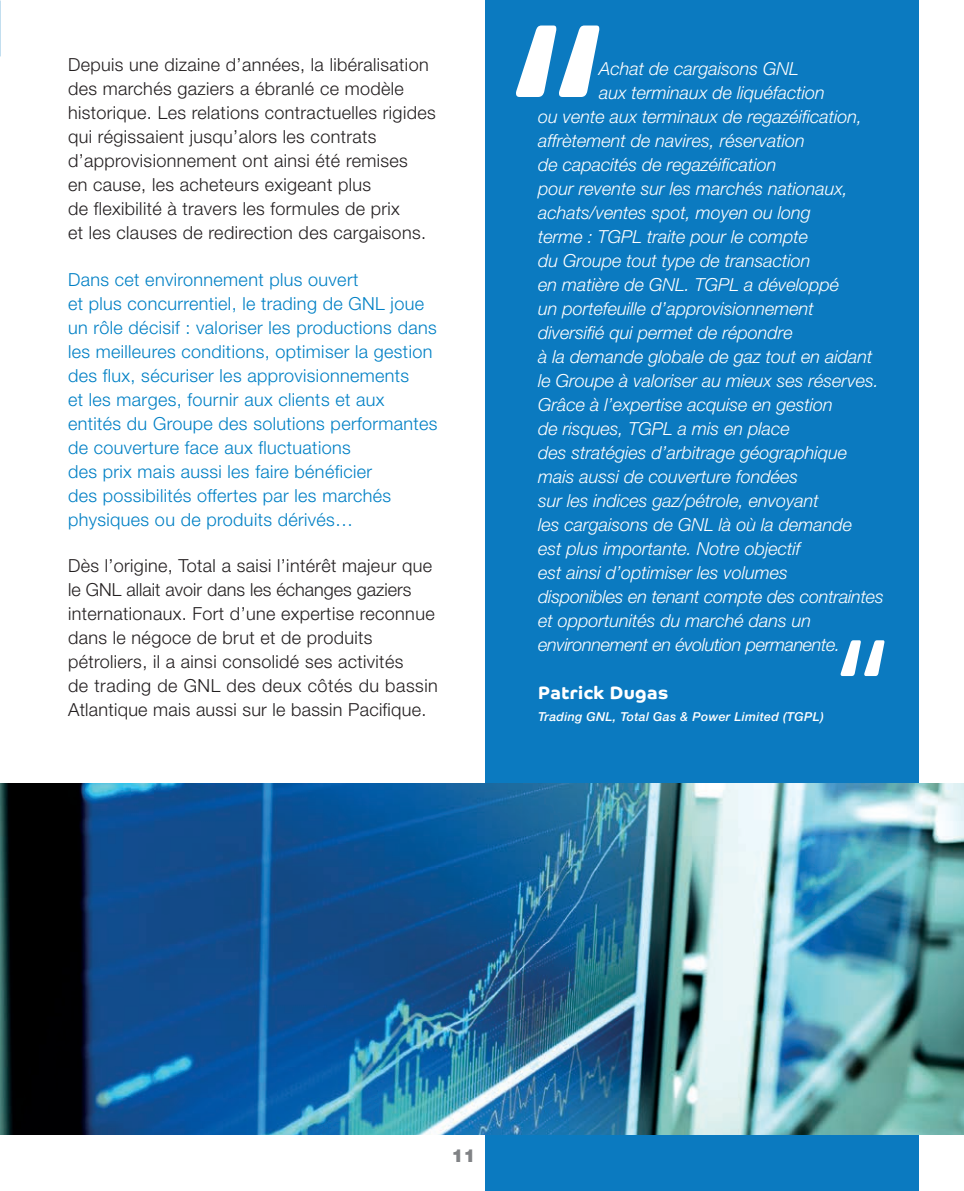
<style>
.page{position:relative;width:964px;height:1191px;background:#fff}
.page>*{position:absolute;margin:0;border:0;box-sizing:border-box;transform-origin:0 0}
.t1{font:italic 300 18px "Helvetica Neue LT";color:#fff}
.t2{font:300 18px/24px "Helvetica Neue LT";letter-spacing:.02em;color:#231f20}
.t3{font:300 18px/24px "Helvetica Neue LT";letter-spacing:.02em;color:#0080c5}
.t4{font:italic 300 18px "Helvetica Neue LT";letter-spacing:-.02em;color:#fff}
.t5{font:700 18px "Co Headline Corp";letter-spacing:.025em;color:#fff}
.t6{font:900 18px "Helvetica Neue LT";color:#808285}
.t7{font:italic 500 12.4px "Helvetica Neue LT";letter-spacing:.025em;color:#fff}
</style>
<div class="page">
<div style="left:485px;top:0;width:433px;height:1191px;background:#0b7ac0"></div>
<svg style="left:516px;top:26px;width:83px;height:71px"></svg>
<svg style="left:840px;top:640px;width:44px;height:36px"></svg>
<img style="left:0;top:783px;width:964px;height:351px">
<p class="t2" style="left:68px;top:52px;width:369px">Depuis une dizaine d’années, la libéralisation des marchés gaziers a ébranlé ce modèle historique. Les relations contractuelles rigides qui régissaient jusqu’alors les contrats d’approvisionnement ont ainsi été remises<br>en cause, les acheteurs exigeant plus<br>de flexibilité à travers les formules de prix<br>et les clauses de redirection des cargaisons.</p>
<p class="t3" style="left:68px;top:267px;width:371px">Dans cet environnement plus ouvert<br>et plus concurrentiel, le trading de GNL joue un rôle décisif : valoriser les productions dans les meilleures conditions, optimiser la gestion des flux, sécuriser les approvisionnements<br>et les marges, fournir aux clients et aux entités du Groupe des solutions performantes de couverture face aux fluctuations<br>des prix mais aussi les faire bénéficier<br>des possibilités offertes par les marchés physiques ou de produits dérivés…</p>
<p class="t2" style="left:68px;top:553px;width:371px">Dès l’origine, Total a saisi l’intérêt majeur que le GNL allait avoir dans les échanges gaziers internationaux. Fort d’une expertise reconnue dans le négoce de brut et de produits pétroliers, il a ainsi consolidé ses activités<br>de trading de GNL des deux côtés du bassin Atlantique mais aussi sur le bassin Pacifique.</p>
<p class="t1" style="left:599px;top:57px;width:201px">Achat de cargaisons GNL</p>
<p class="t1" style="left:599px;top:81px;width:227px">aux terminaux de liquéfaction</p>
<p class="t1" style="left:538px;top:105px;width:326px">ou vente aux terminaux de regazéification,</p>
<p class="t1" style="left:538px;top:129px;width:268px">affrètement de navires, réservation</p>
<p class="t1" style="left:538px;top:153px;width:240px">de capacités de regazéification</p>
<p class="t1" style="left:538px;top:177px;width:311px">pour revente sur les marchés nationaux,</p>
<p class="t1" style="left:538px;top:201px;width:274px">achats/ventes spot, moyen ou long</p>
<p class="t1" style="left:538px;top:225px;width:272px">terme : TGPL traite pour le compte</p>
<p class="t1" style="left:538px;top:249px;width:274px">du Groupe tout type de transaction</p>
<p class="t1" style="left:538px;top:273px;width:303px">en matière de GNL. TGPL a développé</p>
<p class="t1" style="left:538px;top:297px;width:277px">un portefeuille d’approvisionnement</p>
<p class="t1" style="left:538px;top:321px;width:256px">diversifié qui permet de répondre</p>
<p class="t1" style="left:538px;top:345px;width:336px">à la demande globale de gaz tout en aidant</p>
<p class="t1" style="left:538px;top:369px;width:342px">le Groupe à valoriser au mieux ses réserves.</p>
<p class="t1" style="left:538px;top:393px;width:296px">Grâce à l’expertise acquise en gestion</p>
<p class="t1" style="left:538px;top:417px;width:253px">de risques, TGPL a mis en place</p>
<p class="t1" style="left:538px;top:441px;width:311px">des stratégies d’arbitrage géographique</p>
<p class="t1" style="left:538px;top:465px;width:262px">mais aussi de couverture fondées</p>
<p class="t1" style="left:538px;top:489px;width:282px">sur les indices gaz/pétrole, envoyant</p>
<p class="t1" style="left:538px;top:513px;width:316px">les cargaisons de GNL là où la demande</p>
<p class="t1" style="left:538px;top:537px;width:264px">est plus importante. Notre objectif</p>
<p class="t1" style="left:538px;top:561px;width:251px">est ainsi d’optimiser les volumes</p>
<p class="t1" style="left:538px;top:585px;width:347px">disponibles en tenant compte des contraintes</p>
<p class="t1" style="left:538px;top:609px;width:275px">et opportunités du marché dans un</p>
<p class="t4" style="left:538px;top:633px;width:304px">environnement en évolution permanente.</p>
<p class="t5" style="left:538px;top:681px;width:132px">Patrick Dugas</p>
<p class="t7" style="left:538px;top:709px;width:287px">Trading GNL, Total Gas &amp; Power Limited (TGPL)</p>
<p class="t6" style="left:451px;top:1145px;width:26px">11</p>
</div>
